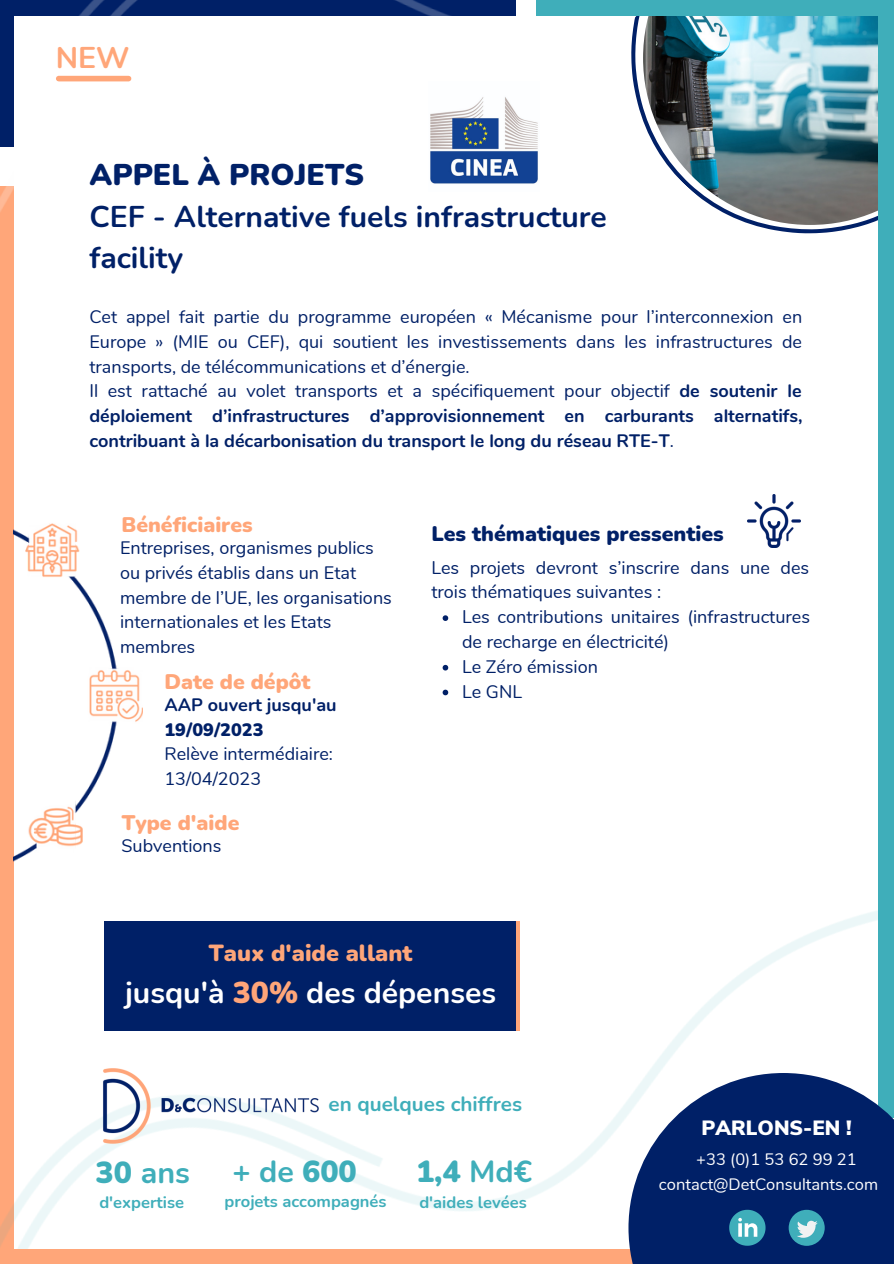
<style>
.page{position:relative;width:894px;height:1264px;background:#fff}
.page>*{position:absolute;margin:0;border:0;box-sizing:border-box;transform-origin:0 0}
.t1{font:700 30.45px "Nunito";color:#3faeba}
.t2{font:900 30.45px "Nunito";color:#3faeba}
.t3{font:700 30.15px "Nunito";color:#fff}
.t4{font:700 30px/41.7px "Nunito";color:#002067}
.t5{font:900 30px "Nunito";color:#002067}
.t6{font:700 30px "Nunito";color:#ffa679}
.t7{font:900 23.4px "Nunito";color:#ffa679}
.t8{font:900 21.3px "Nunito";color:#002067}
.t9{font:900 21.15px "Nunito";color:#ffa679}
.t10{font:700 20.7px "Nunito";color:#3faeba}
.t11{font:900 20.55px "Nunito Sans";color:#fff}
.t12{font:18px/24.8px "Nunito";color:#002067}
.t13{font:700 18px "Nunito";color:#002067}
.t14{font:900 18px "Nunito";color:#002067}
.t15{font:700 16.5px "Nunito";color:#3faeba}
.t16{font:16.5px "Nunito";color:#fff}
.s1{font-weight:700}
.s2{font-weight:900;color:#ffa579}
.s3{font-weight:900;color:#ffa679}
.s4{font-weight:900}
</style>
<div class="page">
<div style="left:0;top:186px;width:14px;height:1077px;background:#ffa679"></div>
<img style="left:0;top:0;width:516px;height:212px">
<div style="left:14px;top:16px;width:861px;height:1233px;background:#fff"></div>
<img style="left:0;top:691px;width:877px;height:558px">
<svg style="left:631px;top:16px;width:233px;height:218px"></svg>
<img style="left:643px;top:16px;width:234px;height:209px">
<div style="left:877px;top:2px;width:16px;height:1115px;background:#3faeba"></div>
<div style="left:536px;top:0;width:357px;height:16px;background:#3faeba"></div>
<svg style="left:515px;top:921px;width:5px;height:109px"></svg>
<div style="left:105px;top:921px;width:410px;height:109px;background:#002067"></div>
<img style="left:747px;top:494px;width:52px;height:53px">
<div style="left:5px;top:1249px;width:688px;height:14px;background:#ffa679"></div>
<svg style="left:628px;top:1072px;width:265px;height:191px;background:#223f7c"></svg>
<div style="left:788px;top:1209px;width:36px;height:36px;background:#3faeba;border-radius:50%"></div>
<svg style="left:797px;top:1220px;width:20px;height:17px"></svg>
<svg style="left:729px;top:1209px;width:36px;height:36px"></svg>
<img style="left:14px;top:523px;width:128px;height:355px">
<img style="left:98px;top:1054px;width:232px;height:101px">
<div style="left:59px;top:76px;width:69px;height:5px;background:#ffa679"></div>
<img style="left:430px;top:97px;width:108px;height:87px">
<svg style="left:442px;top:615px;width:6px;height:6px"></svg>
<svg style="left:442px;top:665px;width:6px;height:5px"></svg>
<svg style="left:442px;top:689px;width:6px;height:6px"></svg>
<h3 class="t6" style="left:56px;top:37px;width:75px">NEW</h3>
<h3 class="t5" style="left:89px;top:154px;width:276px">APPEL À PROJETS</h3>
<h3 class="t4" style="left:89px;top:196px;width:518px">CEF - Alternative fuels infrastructure facility</h3>
<p class="t12" style="left:89px;top:305px;width:714px">Cet appel fait partie du programme européen « Mécanisme pour l’interconnexion en Europe » (MIE ou CEF), qui soutient les investissements dans les infrastructures de transports, de télécommunications et d’énergie.<br>Il est rattaché au volet transports et a spécifiquement pour objectif <span class="s1">de soutenir le déploiement d’infrastructures d’approvisionnement en carburants alternatifs, contribuant à la décarbonisation du transport le long du réseau RTE-T</span>.</p>
<p class="t9" style="left:121px;top:510px;width:133px">Bénéficiaires</p>
<p class="t12" style="left:120px;top:535px;width:273px">Entreprises, organismes publics ou privés établis dans un Etat membre de l’UE, les organisations internationales et les Etats membres</p>
<p class="t9" style="left:164px;top:667px;width:148px">Date de dépôt</p>
<p class="t13" style="left:164px;top:692px;width:174px">AAP ouvert jusqu'au</p>
<p class="t14" style="left:164px;top:717px;width:101px">19/09/2023</p>
<p class="t12" style="left:164px;top:742px;width:170px">Relève intermédiaire:<br>13/04/2023</p>
<p class="t9" style="left:122px;top:808px;width:119px">Type d'aide</p>
<p class="t12" style="left:121px;top:833px;width:101px">Subventions</p>
<p class="t8" style="left:431px;top:519px;width:294px">Les thématiques pressenties</p>
<p class="t12" style="left:431px;top:555px;width:379px">Les projets devront s’inscrire dans une des trois thématiques suivantes :</p>
<p class="t12" style="left:462px;top:605px;width:349px">Les contributions unitaires (infrastructures de recharge en électricité)<br>Le Zéro émission<br>Le GNL</p>
<p class="t7" style="left:209px;top:936px;width:205px">Taux d'aide allant</p>
<h2 class="t3" style="left:125px;top:972px;width:372px">jusqu'à <span class="s2">30</span><span class="s3">%</span> des dépenses</h2>
<p class="t10" style="left:328px;top:1090px;width:195px">en quelques chiffres</p>
<h1 class="t1" style="left:96px;top:1152px;width:96px"><span class="s4">30</span> ans</h1>
<h1 class="t1" style="left:232px;top:1151px;width:126px">+ de <span class="s4">600</span></h1>
<h1 class="t2" style="left:416px;top:1151px;width:117px">1,4 <span class="s1">Md€</span></h1>
<p class="t15" style="left:224px;top:1190px;width:164px">projets accompagnés</p>
<p class="t15" style="left:419px;top:1190px;width:109px">d'aides levées</p>
<p class="t15" style="left:99px;top:1190px;width:86px">d'expertise</p>
<p class="t11" style="left:701px;top:1114px;width:152px">PARLONS-EN !</p>
<p class="t16" style="left:696px;top:1148px;width:162px">+33 (0)1 53 62 99 21</p>
<p class="t16" style="left:658px;top:1173px;width:220px">contact@DetConsultants.com</p>
</div>
